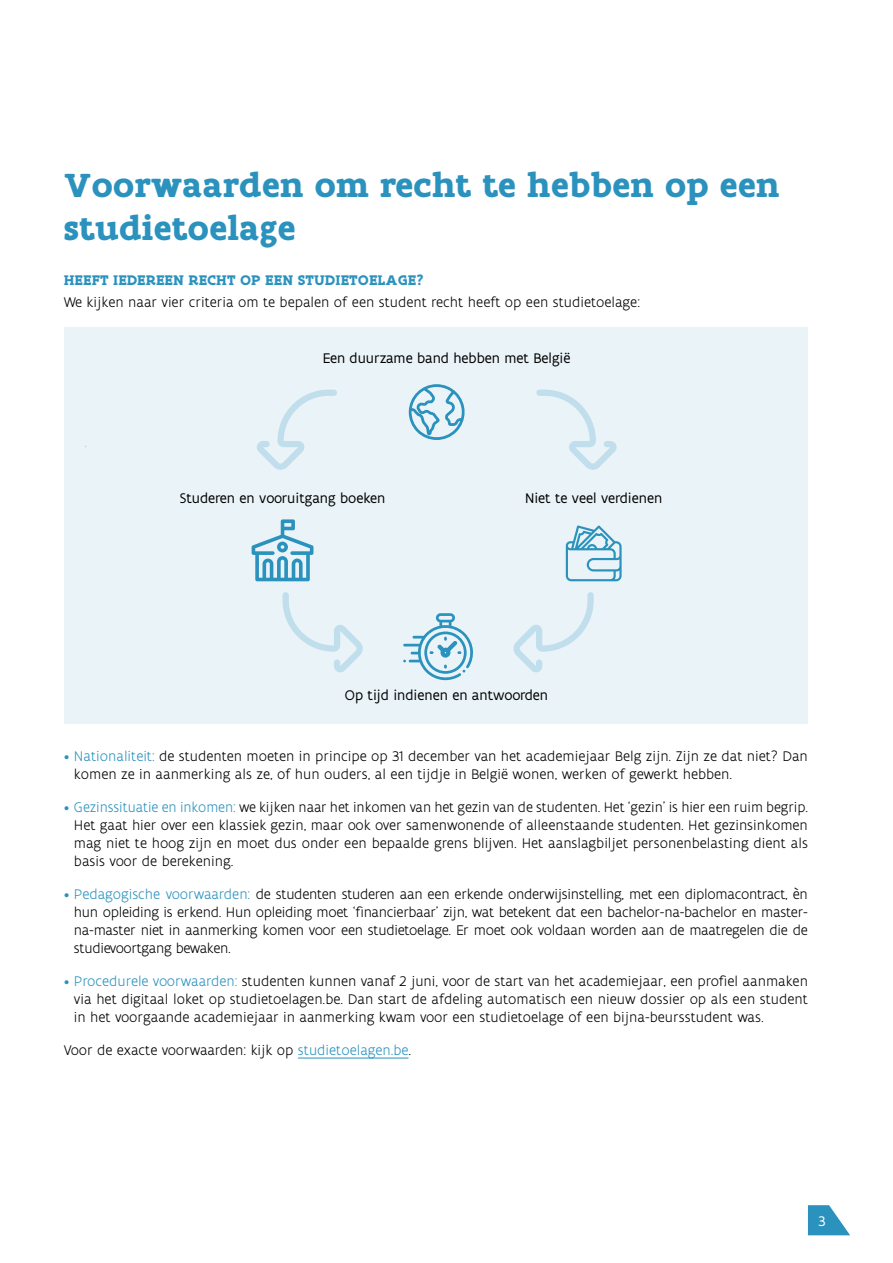
<style>
.page{position:relative;width:893px;height:1263px;background:#fff}
.page>*{position:absolute;margin:0;border:0;box-sizing:border-box;transform-origin:0 0}
.t1{font:700 36px/43.2px "Flanders Art Serif";letter-spacing:.01em;color:#2b92be}
.t2{font:300 15px/18px "Flanders Art Sans";color:#000;text-align:justify}
.t3{font:15px "Flanders Art Sans";color:#000}
.t4{font:700 15px "Flanders Art Serif";letter-spacing:.005em;color:#2b92be}
.t5{font:15px "Flanders Art Sans";color:#fff}
.s1{color:#2b92be}
</style>
<div class="page">
<div style="left:64px;top:327px;width:743px;height:397px;background:#eaf4f8"></div>
<hr style="left:298px;top:1058px;width:110px;height:1px;background:#2b92be">
<svg style="left:408px;top:384px;width:57px;height:56px"></svg>
<svg style="left:566px;top:525px;width:56px;height:56px"></svg>
<svg style="left:252px;top:519px;width:61px;height:62px"></svg>
<svg style="left:403px;top:613px;width:70px;height:67px"></svg>
<svg style="left:513px;top:592px;width:81px;height:80px"></svg>
<svg style="left:283px;top:592px;width:80px;height:80px"></svg>
<svg style="left:536px;top:390px;width:81px;height:80px"></svg>
<svg style="left:257px;top:390px;width:80px;height:80px"></svg>
<svg style="left:808px;top:1205px;width:42px;height:30px"></svg>
<h1 class="t1" style="left:64px;top:164px;width:717px">Voorwaarden om recht te hebben op een studietoelage</h1>
<p class="t4" style="left:64px;top:271px;width:362px">HEEFT IEDEREEN RECHT OP EEN STUDIETOELAGE?</p>
<p class="t2" style="left:64px;top:294px;width:578px">We kijken naar vier criteria om te bepalen of een student recht heeft op een studietoelage:</p>
<p class="t3" style="left:323px;top:349px;width:249px">Een duurzame band hebben met België</p>
<p class="t3" style="left:180px;top:489px;width:207px">Studeren en vooruitgang boeken</p>
<p class="t3" style="left:525px;top:489px;width:139px">Niet te veel verdienen</p>
<p class="t3" style="left:345px;top:686px;width:205px">Op tijd indienen en antwoorden</p>
<p class="t2" style="left:74px;top:747px;width:735px;text-indent:-10px"><span class="s1">• Nationaliteit:</span> de studenten moeten in principe op 31 december van het academiejaar Belg zijn. Zijn ze dat niet? Dan komen ze in aanmerking als ze, of hun ouders, al een tijdje in België wonen, werken of gewerkt hebben.</p>
<p class="t2" style="left:74px;top:798px;width:736px;text-indent:-10px"><span class="s1">• Gezinssituatie en inkomen:</span> we kijken naar het inkomen van het gezin van de studenten. Het ‘gezin’ is hier een ruim begrip.<br>Het gaat hier over een klassiek gezin, maar ook over samenwonende of alleenstaande studenten. Het gezinsinkomen mag niet te hoog zijn en moet dus onder een bepaalde grens blijven. Het aanslagbiljet personenbelasting dient als basis voor de berekening.</p>
<p class="t2" style="left:74px;top:885px;width:735px;text-indent:-10px"><span class="s1">• Pedagogische voorwaarden:</span> de studenten studeren aan een erkende onderwijsinstelling, met een diplomacontract, èn hun opleiding is erkend. Hun opleiding moet ‘financierbaar’ zijn, wat betekent dat een bachelor-na-bachelor en master&shy;na-master niet in aanmerking komen voor een studietoelage. Er moet ook voldaan worden aan de maatregelen die de studievoortgang bewaken.</p>
<p class="t2" style="left:74px;top:972px;width:735px;text-indent:-10px"><span class="s1">• Procedurele voorwaarden:</span> studenten kunnen vanaf 2 juni, voor de start van het academiejaar, een profiel aanmaken via het digitaal loket op studietoelagen.be. Dan start de afdeling automatisch een nieuw dossier op als een student in het voorgaande academiejaar in aanmerking kwam voor een studietoelage of een bijna-beursstudent was.</p>
<p class="t2" style="left:64px;top:1041px;width:349px">Voor de exacte voorwaarden: kijk op <span class="s1">studietoelagen.be</span>.</p>
<p class="t5" style="left:818px;top:1212px;width:9px">3</p>
</div>
